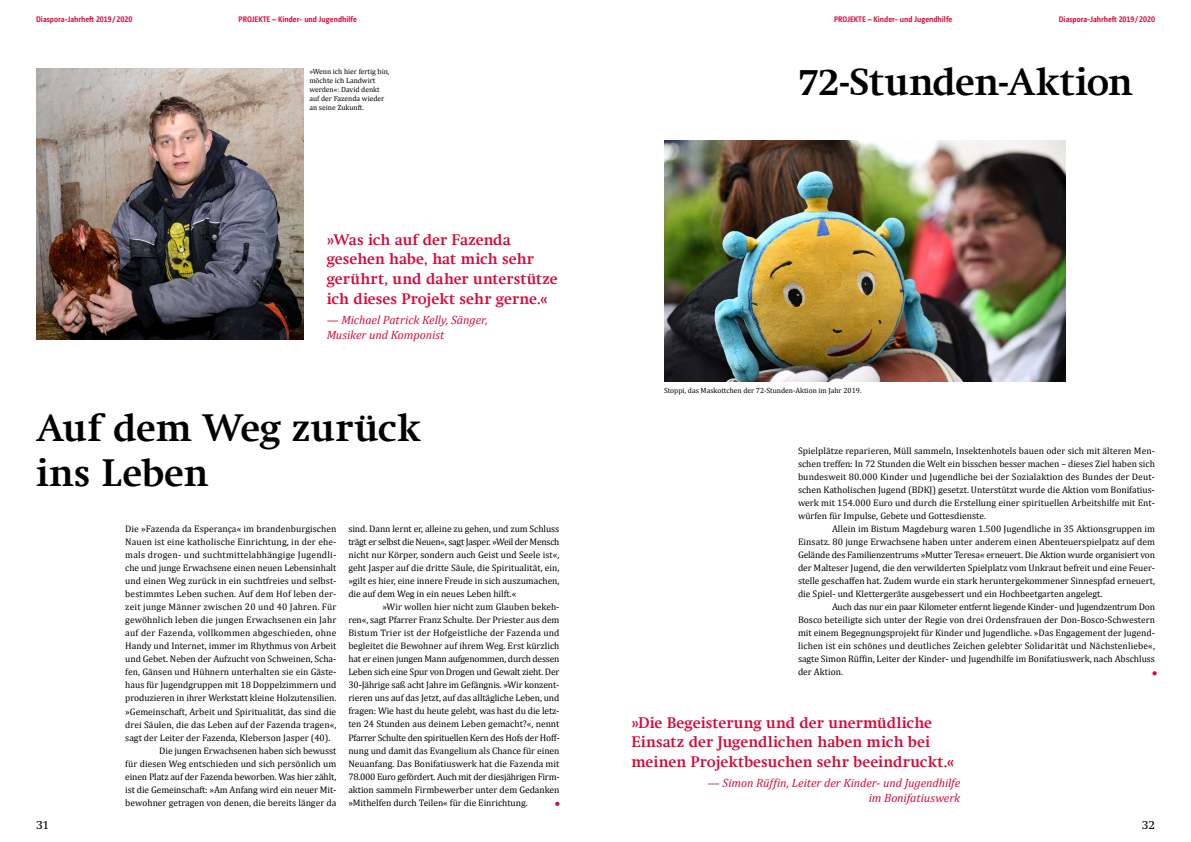
<style>
.page{position:relative;width:1191px;height:842px;background:#fff}
.page>*{position:absolute;margin:0;border:0;box-sizing:border-box;transform-origin:0 0}
.t1{font:700 38.8px/45.7px "Swift Com";letter-spacing:-.005em;color:#000}
.t2{font:700 15.5px/19.6px "Swift Com";color:#d50a3a}
.t3{font:italic 12px/15px "Cambria";letter-spacing:-.005em;color:#d50a3a}
.t4{font:12px "Swift";color:#000}
.t5{font:9.5px/13px "Cambria";color:#000;text-align:justify}
.t6{font:9.5px "Cambria";letter-spacing:.025em;color:#000}
.t7{font:700 8px "Camingo Dos Pro S Cd";color:#d50a3a}
.t8{font:7.5px/9px "Cambria";color:#000}
</style>
<div class="page">
<svg style="left:555px;top:802px;width:4px;height:4px"></svg>
<img style="left:36px;top:69px;width:268px;height:270px">
<svg style="left:1152px;top:671px;width:4px;height:4px"></svg>
<img style="left:664px;top:140px;width:401px;height:242px">
<p class="t7" style="left:36px;top:14px;width:98px">Diaspora-Jahrheft 2019/ 2020</p>
<p class="t7" style="left:239px;top:14px;width:120px">PROJEKTE – Kinder- und Jugendhilfe</p>
<p class="t7" style="left:834px;top:14px;width:120px">PROJEKTE – Kinder- und Jugendhilfe</p>
<p class="t7" style="left:1058px;top:14px;width:98px">Diaspora-Jahrheft 2019/ 2020</p>
<p class="t8" style="left:309px;top:67px;width:82px">»Wenn ich hier fertig bin, möchte ich Landwirt werden«: David denkt auf der Fazenda wieder an seine Zukunft.</p>
<h2 class="t2" style="left:327px;top:230px;width:233px">»Was ich auf der Fazenda gesehen habe, hat mich sehr gerührt, und daher unterstütze ich dieses Projekt sehr gerne.«</h2>
<p class="t3" style="left:327px;top:312px;width:163px">— Michael Patrick Kelly, Sänger,<br>Musiker und Komponist</p>
<h1 class="t1" style="left:36px;top:404px;width:386px">Auf dem Weg zurück ins Leben</h1>
<p class="t5" style="left:125px;top:522px;width:213px">Die »Fazenda da Esperança« im brandenburgischen</p>
<p class="t5" style="left:125px;top:535px;width:213px">Nauen ist eine katholische Einrichtung, in der ehe-</p>
<p class="t6" style="left:125px;top:549px;width:212px">mals drogen- und suchtmittelabhängige Jugendli-</p>
<p class="t5" style="left:125px;top:561px;width:212px">che und junge Erwachsene einen neuen Lebensinhalt</p>
<p class="t5" style="left:125px;top:574px;width:213px">und einen Weg zurück in ein suchtfreies und selbst-</p>
<p class="t5" style="left:125px;top:587px;width:213px">bestimmtes Leben suchen. Auf dem Hof leben der-</p>
<p class="t5" style="left:125px;top:600px;width:213px">zeit junge Männer zwischen 20 und 40 Jahren. Für</p>
<p class="t5" style="left:125px;top:613px;width:212px">gewöhnlich leben die jungen Erwachsenen ein Jahr</p>
<p class="t6" style="left:125px;top:627px;width:213px">auf der Fazenda, vollkommen abgeschieden, ohne</p>
<p class="t5" style="left:125px;top:640px;width:213px">Handy und Internet, immer im Rhythmus von Arbeit</p>
<p class="t5" style="left:125px;top:653px;width:213px">und Gebet. Neben der Aufzucht von Schweinen, Scha-</p>
<p class="t5" style="left:125px;top:666px;width:213px">fen, Gänsen und Hühnern unterhalten sie ein Gäste-</p>
<p class="t5" style="left:125px;top:679px;width:213px">haus für Jugendgruppen mit 18 Doppelzimmern und</p>
<p class="t5" style="left:125px;top:692px;width:213px">produzieren in ihrer Werkstatt kleine Holzutensilien.</p>
<p class="t5" style="left:125px;top:705px;width:212px">»Gemeinschaft, Arbeit und Spiritualität, das sind die</p>
<p class="t5" style="left:125px;top:718px;width:213px">drei Säulen, die das Leben auf der Fazenda tragen«,</p>
<p class="t5" style="left:125px;top:731px;width:207px">sagt der Leiter der Fazenda, Kleberson Jasper (40).</p>
<p class="t5" style="left:159px;top:744px;width:178px">Die jungen Erwachsenen haben sich bewusst</p>
<p class="t5" style="left:125px;top:757px;width:213px">für diesen Weg entschieden und sich persönlich um</p>
<p class="t5" style="left:125px;top:770px;width:212px">einen Platz auf der Fazenda beworben. Was hier zählt,</p>
<p class="t5" style="left:125px;top:783px;width:213px">ist die Gemeinschaft: »Am Anfang wird ein neuer Mit-</p>
<p class="t5" style="left:125px;top:796px;width:213px">bewohner getragen von denen, die bereits länger da</p>
<p class="t5" style="left:348px;top:522px;width:213px">sind. Dann lernt er, alleine zu gehen, und zum Schluss trägt er selbst die Neuen«, sagt Jasper. »Weil der Mensch nicht nur Körper, sondern auch Geist und Seele ist«, geht Jasper auf die dritte Säule, die Spiritualität, ein, »gilt es hier, eine innere Freude in sich auszumachen, die auf dem Weg in ein neues Leben hilft.«</p>
<p class="t5" style="left:348px;top:600px;width:213px;text-indent:34px">»Wir wollen hier nicht zum Glauben bekeh&shy;ren«, sagt Pfarrer Franz Schulte. Der Priester aus dem Bistum Trier ist der Hofgeistliche der Fazenda und begleitet die Bewohner auf ihrem Weg. Erst kürzlich hat er einen jungen Mann aufgenommen, durch dessen Leben sich eine Spur von Drogen und Gewalt zieht. Der 30-Jährige saß acht Jahre im Gefängnis. »Wir konzent&shy;rieren uns auf das Jetzt, auf das alltägliche Leben, und fragen: Wie hast du heute gelebt, was hast du die letz&shy;ten 24 Stunden aus deinem Leben gemacht?«, nennt Pfarrer Schulte den spirituellen Kern des Hofs der Hoff&shy;nung und damit das Evangelium als Chance für einen Neuanfang. Das Bonifatiuswerk hat die Fazenda mit 78.000 Euro gefördert. Auch mit der diesjährigen Firm&shy;aktion sammeln Firmbewerber unter dem Gedanken »Mithelfen durch Teilen« für die Einrichtung.</p>
<h1 class="t1" style="left:798px;top:58px;width:336px">72-Stunden-Aktion</h1>
<p class="t8" style="left:664px;top:386px;width:199px">Stoppi, das Maskottchen der 72-Stunden-Aktion im Jahr 2019.</p>
<p class="t5" style="left:798px;top:444px;width:358px">Spielplätze reparieren, Müll sammeln, Insektenhotels bauen oder sich mit älteren Men&shy;schen treffen: In 72 Stunden die Welt ein bisschen besser machen – dieses Ziel haben sich bundesweit 80.000 Kinder und Jugendliche bei der Sozialaktion des Bundes der Deut&shy;schen Katholischen Jugend (BDKJ) gesetzt. Unterstützt wurde die Aktion vom Bonifatius&shy;werk mit 154.000 Euro und durch die Erstellung einer spirituellen Arbeitshilfe mit Ent&shy;würfen für Impulse, Gebete und Gottesdienste.</p>
<p class="t5" style="left:798px;top:522px;width:358px;text-indent:34px">Allein im Bistum Magdeburg waren 1.500 Jugendliche in 35 Aktionsgruppen im Einsatz. 80 junge Erwachsene haben unter anderem einen Abenteuerspielpatz auf dem Gelände des Familienzentrums »Mutter Teresa« erneuert. Die Aktion wurde organisiert von der Malteser Jugend, die den verwilderten Spielplatz vom Unkraut befreit und eine Feuer&shy;stelle geschaffen hat. Zudem wurde ein stark heruntergekommener Sinnespfad erneuert, die Spiel- und Klettergeräte ausgebessert und ein Hochbeetgarten angelegt.</p>
<p class="t5" style="left:798px;top:600px;width:358px;text-indent:34px">Auch das nur ein paar Kilometer entfernt liegende Kinder- und Jugendzentrum Don Bosco beteiligte sich unter der Regie von drei Ordensfrauen der Don-Bosco-Schwestern mit einem Begegnungsprojekt für Kinder und Jugendliche. »Das Engagement der Jugend&shy;lichen ist ein schönes und deutliches Zeichen gelebter Solidarität und Nächstenliebe«, sagte Simon Rüffin, Leiter der Kinder- und Jugendhilfe im Bonifatiuswerk, nach Abschluss der Aktion.</p>
<h2 class="t2" style="left:631px;top:712px;width:324px">»Die Begeisterung und der unermüdliche<br>Einsatz der Jugendlichen haben mich bei meinen Projektbesuchen sehr beeindruckt.«</h2>
<p class="t3" style="left:708px;top:775px;width:254px;text-align:right">— Simon Rüffin, Leiter der Kinder- und Jugendhilfe im Bonifatiuswerk</p>
<p class="t4" style="left:36px;top:817px;width:15px">31</p>
<p class="t4" style="left:1141px;top:817px;width:15px">32</p>
</div>
